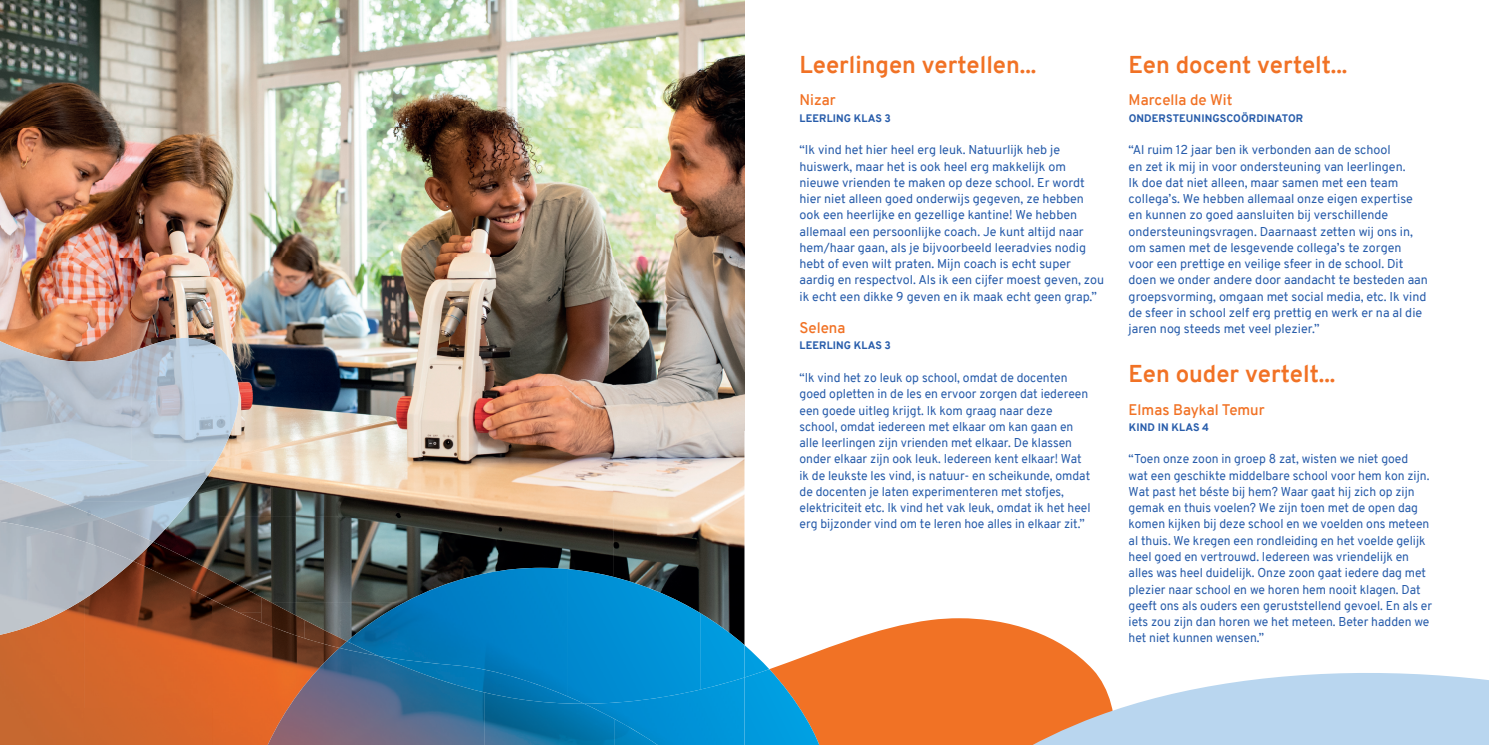
<style>
.page{position:relative;width:1489px;height:745px;background:#fff}
.page>*{position:absolute;margin:0;border:0;box-sizing:border-box;transform-origin:0 0}
.t1{font:700 23.75px "Overpass";color:#f17225}
.t2{font:600 15px "Overpass";color:#f17225}
.t3{font:12.5px/16.2px "Overpass";color:#275caa}
.t4{font:800 10.62px "Overpass";letter-spacing:.01em;color:#275caa}
</style>
<div class="page">
<img style="left:0;top:0;width:657px;height:258px">
<img style="left:657px;top:0;width:87px;height:612px">
<img style="left:0;top:258px;width:131px;height:83px">
<img style="left:131px;top:258px;width:526px;height:129px">
<img style="left:219px;top:387px;width:394px;height:128px">
<img style="left:613px;top:387px;width:44px;height:181px">
<img style="left:189px;top:460px;width:30px;height:81px">
<img style="left:219px;top:515px;width:219px;height:86px">
<img style="left:438px;top:515px;width:175px;height:53px">
<img style="left:304px;top:601px;width:87px;height:18px">
<img style="left:153px;top:541px;width:109px;height:58px">
<img style="left:261px;top:597px;width:43px;height:38px">
<img style="left:304px;top:619px;width:43px;height:22px">
<svg style="left:814px;top:618px;width:261px;height:35px"></svg>
<img style="left:85px;top:560px;width:127px;height:184px">
<div style="left:0;top:634px;width:85px;height:110px;background:#cc672e"></div>
<img style="left:212px;top:599px;width:85px;height:145px">
<img style="left:297px;top:635px;width:42px;height:12px">
<img style="left:744px;top:644px;width:9px;height:24px">
<img style="left:391px;top:567px;width:177px;height:88px">
<img style="left:567px;top:568px;width:133px;height:109px">
<img style="left:347px;top:609px;width:44px;height:38px">
<img style="left:700px;top:612px;width:44px;height:65px">
<img style="left:441px;top:655px;width:143px;height:37px">
<img style="left:339px;top:641px;width:39px;height:6px">
<img style="left:744px;top:668px;width:6px;height:76px">
<div style="left:584px;top:677px;width:160px;height:67px;background:#0092d7"></div>
<img style="left:268px;top:647px;width:173px;height:97px">
<img style="left:441px;top:679px;width:43px;height:65px">
<img style="left:484px;top:692px;width:130px;height:52px">
<img style="left:614px;top:718px;width:43px;height:26px">
<svg style="left:750px;top:653px;width:738px;height:91px"></svg>
<img style="left:0;top:341px;width:132px;height:119px">
<img style="left:132px;top:338px;width:116px;height:122px">
<img style="left:0;top:460px;width:217px;height:41px">
<img style="left:153px;top:500px;width:36px;height:41px">
<img style="left:0;top:479px;width:153px;height:81px">
<img style="left:0;top:521px;width:133px;height:113px">
<h1 class="t1" style="left:799px;top:48px;width:238px">Leerlingen vertellen...</h1>
<p class="t2" style="left:799px;top:89px;width:38px">Nizar</p>
<p class="t4" style="left:799px;top:110px;width:93px">LEERLING KLAS 3</p>
<p class="t3" style="left:799px;top:142px;width:306px">“Ik vind het hier heel erg leuk. Natuurlijk heb je huiswerk, maar het is ook heel erg makkelijk om nieuwe vrienden te maken op deze school. Er wordt hier niet alleen goed onderwijs gegeven, ze hebben ook een heerlijke en gezellige kantine! We hebben allemaal een persoonlijke coach. Je kunt altijd naar hem/haar gaan, als je bijvoorbeeld leeradvies nodig hebt of even wilt praten. Mijn coach is echt super aardig en respectvol. Als ik een cijfer moest geven, zou ik echt een dikke 9 geven en ik maak echt geen grap.”</p>
<p class="t2" style="left:799px;top:317px;width:47px">Selena</p>
<p class="t4" style="left:799px;top:338px;width:93px">LEERLING KLAS 3</p>
<p class="t3" style="left:799px;top:369px;width:292px">“Ik vind het zo leuk op school, omdat de docenten goed opletten in de les en ervoor zorgen dat iedereen een goede uitleg krijgt. Ik kom graag naar deze school, omdat iedereen met elkaar om kan gaan en alle leerlingen zijn vrienden met elkaar. De klassen onder elkaar zijn ook leuk. Iedereen kent elkaar! Wat ik de leukste les vind, is natuur- en scheikunde, omdat de docenten je laten experimenteren met stofjes, elektriciteit etc. Ik vind het vak leuk, omdat ik het heel erg bijzonder vind om te leren hoe alles in elkaar zit.”</p>
<h1 class="t1" style="left:1128px;top:48px;width:220px">Een docent vertelt...</h1>
<p class="t2" style="left:1128px;top:89px;width:105px">Marcella de Wit</p>
<p class="t4" style="left:1128px;top:110px;width:176px">ONDERSTEUNINGSCOÖRDINATOR</p>
<p class="t3" style="left:1128px;top:142px;width:301px">“Al ruim 12 jaar ben ik verbonden aan de school<br>en zet ik mij in voor ondersteuning van leerlingen.<br>Ik doe dat niet alleen, maar samen met een team collega’s. We hebben allemaal onze eigen expertise en kunnen zo goed aansluiten bij verschillende ondersteuningsvragen. Daarnaast zetten wij ons in, om samen met de lesgevende collega’s te zorgen voor een prettige en veilige sfeer in de school. Dit doen we onder andere door aandacht te besteden aan groepsvorming, omgaan met social media, etc. Ik vind de sfeer in school zelf erg prettig en werk er na al die jaren nog steeds met veel plezier.”</p>
<h1 class="t1" style="left:1128px;top:356px;width:208px">Een ouder vertelt...</h1>
<p class="t2" style="left:1128px;top:398px;width:138px">Elmas Baykal Temur</p>
<p class="t4" style="left:1128px;top:419px;width:82px">KIND IN KLAS 4</p>
<p class="t3" style="left:1128px;top:450px;width:305px">“Toen onze zoon in groep 8 zat, wisten we niet goed<br>wat een geschikte middelbare school voor hem kon zijn.<br>Wat past het béste bij hem? Waar gaat hij zich op zijn gemak en thuis voelen? We zijn toen met de open dag komen kijken bij deze school en we voelden ons meteen al thuis. We kregen een rondleiding en het voelde gelijk heel goed en vertrouwd. Iedereen was vriendelijk en alles was heel duidelijk. Onze zoon gaat iedere dag met plezier naar school en we horen hem nooit klagen. Dat geeft ons als ouders een geruststellend gevoel. En als er iets zou zijn dan horen we het meteen. Beter hadden we het niet kunnen wensen.”</p>
</div>
